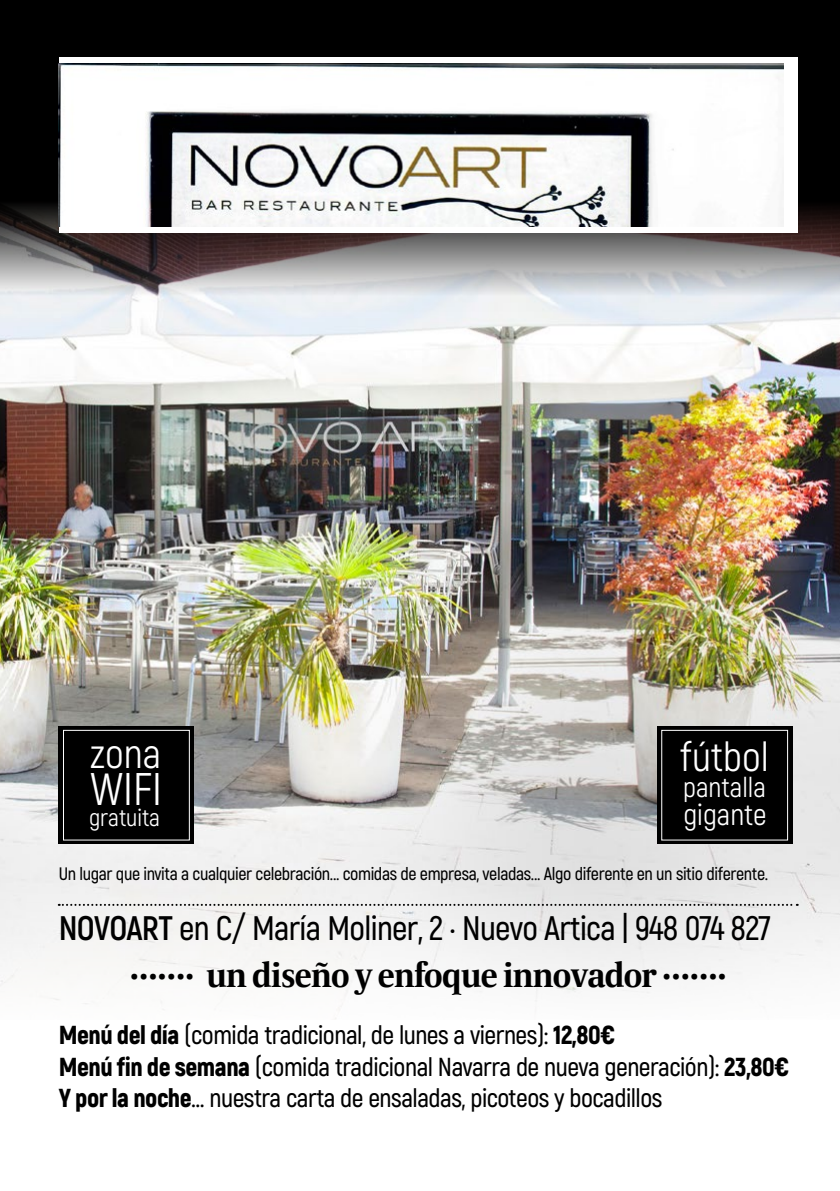
<style>
.page{position:relative;width:840px;height:1191px;background:#fff}
.page>*{position:absolute;margin:0;border:0;box-sizing:border-box;transform-origin:0 0}
.t1{font:45.6px "Akrobat";color:#fff}
.t2{font:41px "Akrobat";color:#fff}
.t3{font:600 34px "Akrobat";letter-spacing:-.02em;color:#000}
.t4{font:700 34px "Allianz Serif";letter-spacing:-.02em;color:#000}
.t5{font:30px "Akrobat";color:#fff}
.t6{font:28px "Akrobat";color:#fff}
.t7{font:600 26px/31.2px "Akrobat";letter-spacing:-.02em;color:#000}
.t8{font:24.2px "Akrobat";color:#fff}
.t9{font:600 18px "Akrobat";letter-spacing:-.02em;color:#000}
.s1{font-weight:700}
.s2{font-weight:900}
</style>
<div class="page">
<img style="left:0;top:312px;width:839px;height:707px">
<svg style="left:0;top:0;width:839px;height:312px;background:#545354"></svg>
<div style="left:59px;top:57px;width:738px;height:175px;background:#fff"></div>
<div style="left:59px;top:726px;width:135px;height:118px;background:#000"></div>
<div style="left:63px;top:730px;width:127px;height:110px;border:1px solid #fff"></div>
<div style="left:656px;top:726px;width:135px;height:118px;background:#000"></div>
<img style="left:59px;top:64px;width:723px;height:162px">
<svg style="left:59px;top:904px;width:738px;height:2px"></svg>
<h2 class="t2" style="left:90px;top:729px;width:72px">zona</h2>
<p class="t8" style="left:89px;top:803px;width:72px">gratuita</p>
<h1 class="t1" style="left:90px;top:761px;width:73px">WIFI</h1>
<h2 class="t2" style="left:679px;top:732px;width:90px">fútbol</h2>
<p class="t5" style="left:683px;top:796px;width:85px">gigante</p>
<p class="t6" style="left:682px;top:770px;width:84px">pantalla</p>
<p class="t9" style="left:59px;top:862px;width:710px">Un lugar que invita a cualquier celebración... comidas de empresa, veladas... Algo diferente en un sitio diferente.</p>
<h3 class="t3" style="left:59px;top:907px;width:713px"><span class="s1">NOVOART</span> en C/ María Moliner, 2 · Nuevo Artica | 948 074 827</h3>
<h3 class="t4" style="left:129px;top:954px;width:598px">······· un diseño y enfoque innovador ·······</h3>
<p class="t7" style="left:59px;top:1019px;width:731px"><span class="s2">Menú del día</span> (comida tradicional, de lunes a viernes): <span class="s2">12,80€<br>Menú fin de semana</span> (comida tradicional Navarra de nueva generación): <span class="s2">23,80€<br>Y por la noche</span>... nuestra carta de ensaladas, picoteos y bocadillos</p>
</div>
